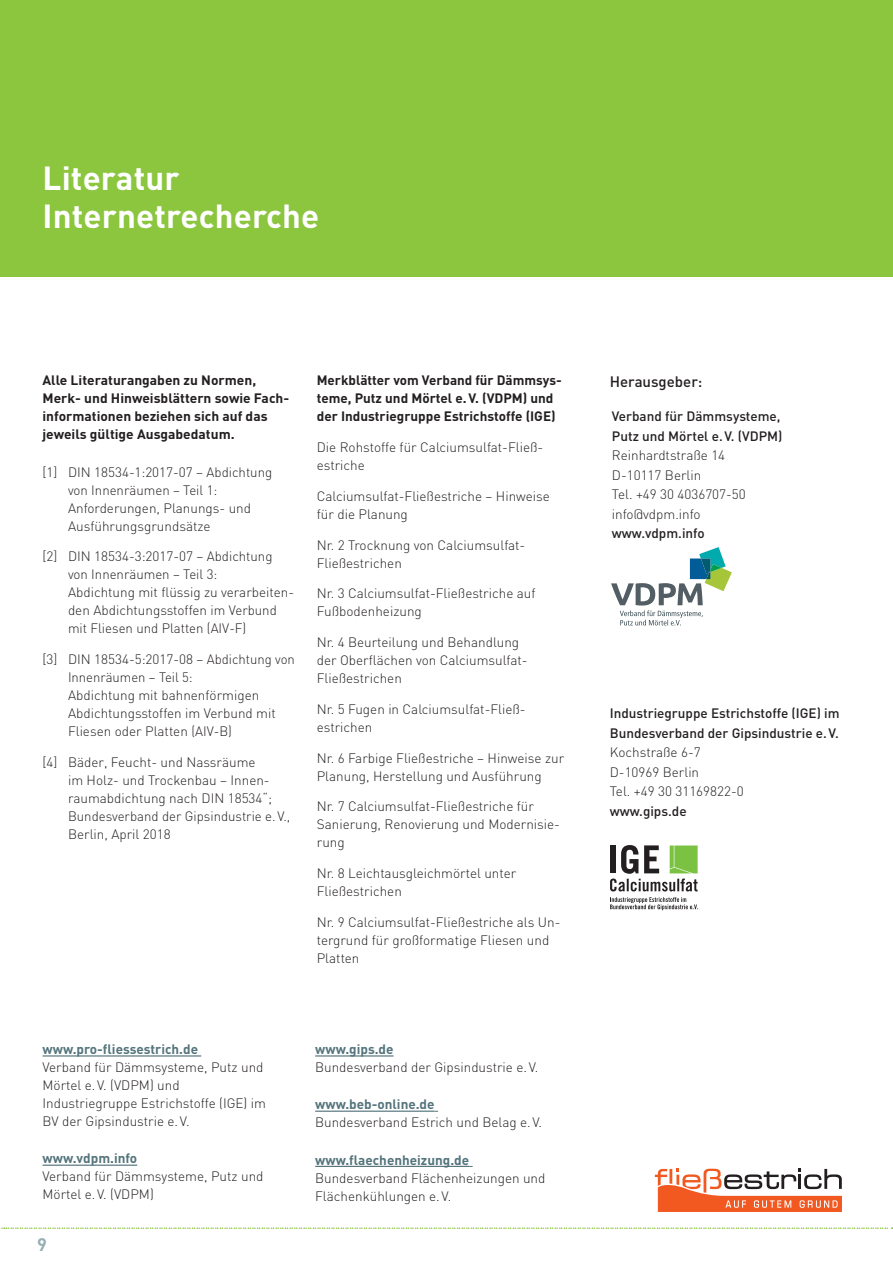
<style>
.page{position:relative;width:893px;height:1263px;background:#fff}
.page>*{position:absolute;margin:0;border:0;box-sizing:border-box;transform-origin:0 0}
.t1{font:700 33px/37.5px "DIN";letter-spacing:.005em;color:#fff}
.t2{font:700 18px "DIN";color:#96aeb4}
.t3{font:500 15px "DIN";color:#231f20}
.t4{font:300 13.5px/18px "DIN";color:#231f20}
.t5{font:700 13.5px/18px "DIN";color:#231f20}
.t6{font:500 13.5px/19.5px "DIN";color:#231f20}
.t7{font:700 13.5px "DIN";color:#54747c}
</style>
<div class="page">
<svg style="left:1px;top:1227px;width:892px;height:2px"></svg>
<svg style="left:655px;top:1169px;width:187px;height:43px"></svg>
<svg style="left:610px;top:897px;width:88px;height:13px"></svg>
<svg style="left:610px;top:845px;width:88px;height:46px"></svg>
<div style="left:0;top:0;width:893px;height:276px;background:#8bc63e"></div>
<svg style="left:611px;top:547px;width:121px;height:78px"></svg>
<hr style="left:43px;top:1055px;width:158px;height:1px;background:#54747c">
<hr style="left:43px;top:1164px;width:94px;height:2px;background:#54747c">
<hr style="left:315px;top:1055px;width:79px;height:1px;background:#54747c">
<hr style="left:315px;top:1110px;width:120px;height:2px;background:#54747c">
<hr style="left:315px;top:1166px;width:154px;height:1px;background:#54747c">
<h1 class="t1" style="left:43px;top:158px;width:278px">Literatur<br>Internetrecherche</h1>
<p class="t5" style="left:43px;top:371px;width:248px">Alle Literaturangaben zu Normen, Merk- und Hinweisblättern sowie Fach&shy;informationen beziehen sich auf das jeweils gültige Ausgabedatum.</p>
<p class="t4" style="left:68px;top:463px;width:206px;text-indent:-26px">[1] DIN 18534-1:2017-07 – Abdichtung von Innenräumen – Teil 1:<br>Anforderungen, Planungs- und<br>Ausführungsgrundsätze</p>
<p class="t4" style="left:68px;top:547px;width:228px;text-indent:-26px">[2] DIN 18534-3:2017-07 – Abdichtung von Innenräumen – Teil 3:<br>Abdichtung mit flüssig zu verarbeiten&shy;den Abdichtungsstoffen im Verbund mit Fliesen und Platten (AIV-F)</p>
<p class="t4" style="left:68px;top:650px;width:228px;text-indent:-26px">[3] DIN 18534-5:2017-08 – Abdichtung von<br>Innenräumen – Teil 5:<br>Abdichtung mit bahnenförmigen<br>Abdichtungsstoffen im Verbund mit<br>Fliesen oder Platten (AIV-B)</p>
<p class="t4" style="left:68px;top:753px;width:224px;text-indent:-26px">[4] Bäder, Feucht- und Nassräume<br>im Holz- und Trockenbau – Innen&shy;raumabdichtung nach DIN 18534“;<br>Bundesverband der Gipsindustrie e.V.,<br>Berlin, April 2018</p>
<p class="t5" style="left:317px;top:371px;width:247px">Merkblätter vom Verband für Dämmsys&shy;teme, Putz und Mörtel e.V. (VDPM) und der Industriegruppe Estrichstoffe (IGE)</p>
<p class="t4" style="left:317px;top:438px;width:228px">Die Rohstoffe für Calciumsulfat-Fließ&shy;estriche</p>
<p class="t4" style="left:317px;top:487px;width:235px">Calciumsulfat-Fließestriche – Hinweise für die Planung</p>
<p class="t4" style="left:317px;top:536px;width:210px">Nr. 2 Trocknung von Calciumsulfat-<br>Fließestrichen</p>
<p class="t4" style="left:317px;top:584px;width:220px">Nr. 3 Calciumsulfat-Fließestriche auf<br>Fußbodenheizung</p>
<p class="t4" style="left:317px;top:633px;width:212px">Nr. 4 Beurteilung und Behandlung der Oberflächen von Calciumsulfat-<br>Fließestrichen</p>
<p class="t4" style="left:317px;top:700px;width:210px">Nr. 5 Fugen in Calciumsulfat-Fließ&shy;estrichen</p>
<p class="t4" style="left:317px;top:749px;width:249px">Nr. 6 Farbige Fließestriche – Hinweise zur<br>Planung, Herstellung und Ausführung</p>
<p class="t4" style="left:317px;top:797px;width:245px">Nr. 7 Calciumsulfat-Fließestriche für<br>Sanierung, Renovierung und Modernisie&shy;rung</p>
<p class="t4" style="left:317px;top:864px;width:201px">Nr. 8 Leichtausgleichmörtel unter<br>Fließestrichen</p>
<p class="t4" style="left:317px;top:913px;width:245px">Nr. 9 Calciumsulfat-Fließestriche als Un&shy;tergrund für großformatige Fliesen und<br>Platten</p>
<p class="t7" style="left:43px;top:1040px;width:157px">www.pro-fliessestrich.de</p>
<p class="t4" style="left:43px;top:1058px;width:225px">Verband für Dämmsysteme, Putz und<br>Mörtel e.V. (VDPM) und<br>Industriegruppe Estrichstoffe (IGE) im<br>BV der Gipsindustrie e.V.</p>
<p class="t7" style="left:43px;top:1150px;width:96px">www.vdpm.info</p>
<p class="t4" style="left:43px;top:1167px;width:222px">Verband für Dämmsysteme, Putz und<br>Mörtel e.V. (VDPM)</p>
<h2 class="t2" style="left:37px;top:1233px;width:11px">9</h2>
<p class="t7" style="left:315px;top:1040px;width:80px">www.gips.de</p>
<p class="t4" style="left:315px;top:1058px;width:225px">Bundesverband der Gipsindustrie e.V.</p>
<p class="t7" style="left:315px;top:1096px;width:121px">www.beb-online.de</p>
<p class="t4" style="left:315px;top:1113px;width:229px">Bundesverband Estrich und Belag e.V.</p>
<p class="t7" style="left:315px;top:1151px;width:155px">www.flaechenheizung.de</p>
<p class="t4" style="left:315px;top:1168px;width:232px">Bundesverband Flächenheizungen und<br>Flächenkühlungen e.V.</p>
<p class="t3" style="left:610px;top:372px;width:94px">Herausgeber:</p>
<p class="t6" style="left:612px;top:406px;width:172px">Verband für Dämmsysteme,<br>Putz und Mörtel e.V. (VDPM)</p>
<p class="t4" style="left:612px;top:445px;width:135px;line-height:19.5px">Reinhardtstraße 14<br>D-10117 Berlin<br>Tel. +49 30 4036707-50 info@vdpm.info</p>
<p class="t6" style="left:612px;top:523px;width:94px">www.vdpm.info</p>
<p class="t6" style="left:610px;top:703px;width:231px">Industriegruppe Estrichstoffe (IGE) im<br>Bundesverband der Gipsindustrie e.V.</p>
<p class="t4" style="left:610px;top:742px;width:135px;line-height:19.5px">Kochstraße 6-7<br>D-10969 Berlin<br>Tel. +49 30 31169822-0</p>
<p class="t6" style="left:610px;top:800px;width:78px">www.gips.de</p>
</div>
